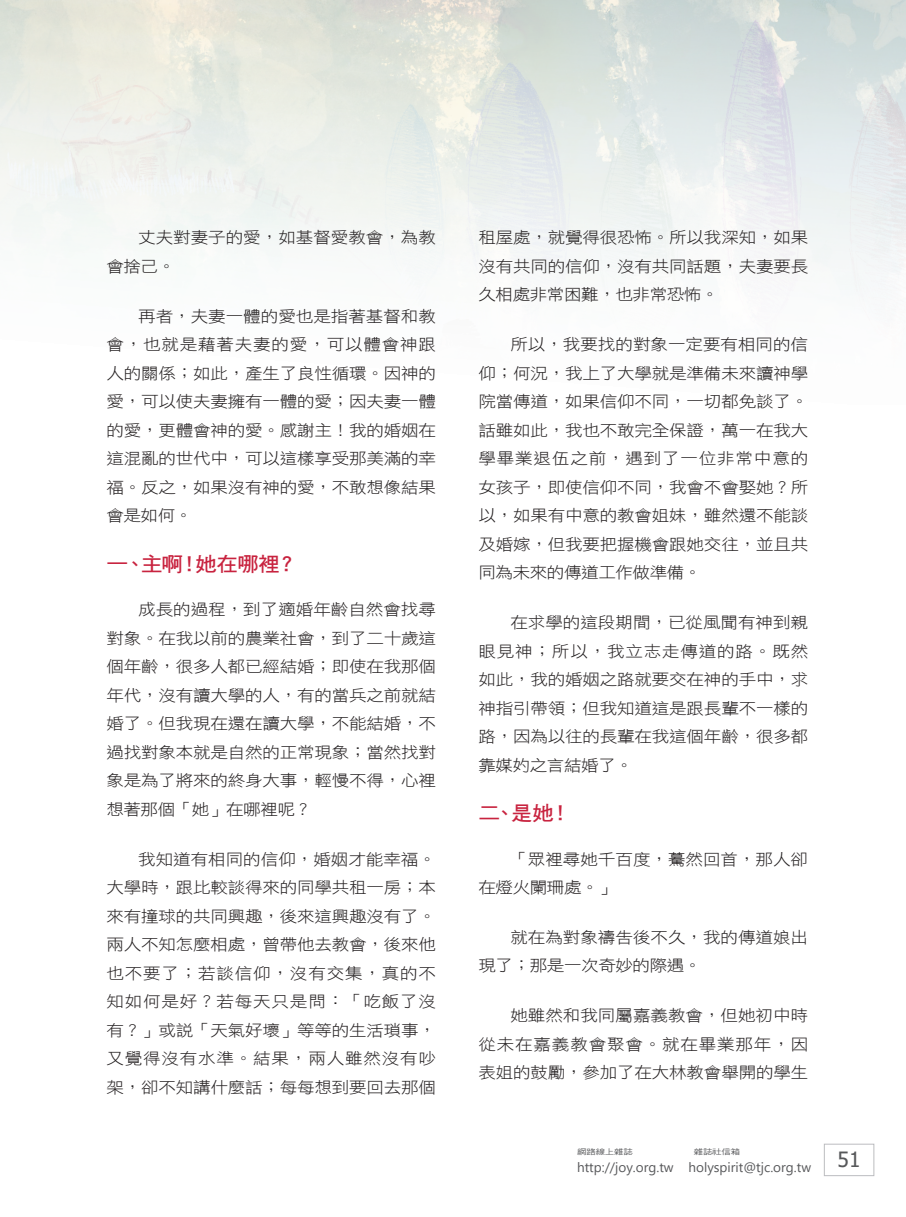
<style>
.page{position:relative;width:906px;height:1217px;background:#fff}
.page>*{position:absolute;margin:0;border:0;box-sizing:border-box;transform-origin:0 0}
.t1{font:21px "Tahoma";color:#57585a}
.大標{font:20.25px "DF Hei W7 WIN BF";letter-spacing:-.035em;color:#c8233f;scale:1.08 1}
.t2{font:15.75px/28.5px "DF Hei W3 WIN BF";letter-spacing:-.01em;color:#231f20;text-align:justify;scale:1.11 1}
.t3{font:13.5px "Segoe UI";color:#57585a}
.t4{font:7.5px "DF Hei W5 WIN BF";letter-spacing:-.015em;color:#57585a;scale:1.25 1}
</style>
<div class="page">
<div style="left:824px;top:1143px;width:50px;height:32px;border:1px solid #bcbdc0"></div>
<p class="t2" style="left:106px;top:223px;width:298px;text-indent:32px">丈夫對妻子的愛，如基督愛教會，為教會捨己。</p>
<p class="t2" style="left:106px;top:301px;width:298px;text-indent:32px">再者，夫妻一體的愛也是指著基督和教會，也就是藉著夫妻的愛，可以體會神跟人的關係；如此，產生了良性循環。因神的愛，可以使夫妻擁有一體的愛；因夫妻一體的愛，更體會神的愛。感謝主！我的婚姻在這混亂的世代中，可以這樣享受那美滿的幸福。反之，如果沒有神的愛，不敢想像結果會是如何。</p>
<p class="大標" style="left:106px;top:553px;width:179px">一、主啊！她在哪裡？</p>
<p class="t2" style="left:106px;top:595px;width:298px;text-indent:32px">成長的過程，到了適婚年齡自然會找尋對象。在我以前的農業社會，到了二十歲這個年齡，很多人都已經結婚；即使在我那個年代，沒有讀大學的人，有的當兵之前就結婚了。但我現在還在讀大學，不能結婚，不過找對象本就是自然的正常現象；當然找對象是為了將來的終身大事，輕慢不得，心裡想著那個「她」在哪裡呢？</p>
<p class="t2" style="left:106px;top:844px;width:298px;text-indent:32px">我知道有相同的信仰，婚姻才能幸福。大學時，跟比較談得來的同學共租一房；本來有撞球的共同興趣，後來這興趣沒有了。兩人不知怎麼相處，曾帶他去教會，後來他也不要了；若談信仰，沒有交集，真的不知如何是好？若每天只是問：「吃飯了沒有？」或說「天氣好壞」等等的生活瑣事，又覺得沒有水準。結果，兩人雖然沒有吵架，卻不知講什麼話；每每想到要回去那個</p>
<p class="t2" style="left:478px;top:223px;width:298px">租屋處，就覺得很恐怖。所以我深知，如果沒有共同的信仰，沒有共同話題，夫妻要長久相處非常困難，也非常恐怖。</p>
<p class="t2" style="left:478px;top:330px;width:298px;text-indent:32px">所以，我要找的對象一定要有相同的信仰；何況，我上了大學就是準備未來讀神學院當傳道，如果信仰不同，一切都免談了。話雖如此，我也不敢完全保證，萬一在我大學畢業退伍之前，遇到了一位非常中意的女孩子，即使信仰不同，我會不會娶她？所以，如果有中意的教會姐妹，雖然還不能談及婚嫁，但我要把握機會跟她交往，並且共同為未來的傳道工作做準備。</p>
<p class="t2" style="left:478px;top:608px;width:298px;text-indent:32px">在求學的這段期間，已從風聞有神到親眼見神；所以，我立志走傳道的路。既然如此，我的婚姻之路就要交在神的手中，求神指引帶領；但我知道這是跟長輩不一樣的路，因為以往的長輩在我這個年齡，很多都靠媒妁之言結婚了。</p>
<p class="大標" style="left:478px;top:802px;width:87px">二、是她！</p>
<p class="t2" style="left:478px;top:844px;width:298px;text-indent:32px">「眾裡尋她千百度，驀然回首，那人卻在燈火闌珊處。」</p>
<p class="t2" style="left:478px;top:922px;width:298px;text-indent:32px">就在為對象禱告後不久，我的傳道娘出現了；那是一次奇妙的際遇。</p>
<p class="t2" style="left:478px;top:1000px;width:298px;text-indent:32px">她雖然和我同屬嘉義教會，但她初中時從未在嘉義教會聚會。就在畢業那年，因表姐的鼓勵，參加了在大林教會舉開的學生</p>
<p class="t4" style="left:577px;top:1147px;width:46px">網路線上雜誌</p>
<p class="t4" style="left:694px;top:1147px;width:39px">雜誌社信箱</p>
<p class="t3" style="left:577px;top:1154px;width:236px">http://joy.org.tw holyspirit@tjc.org.tw</p>
<h1 class="t1" style="left:837px;top:1144px;width:24px">51</h1>
</div>
